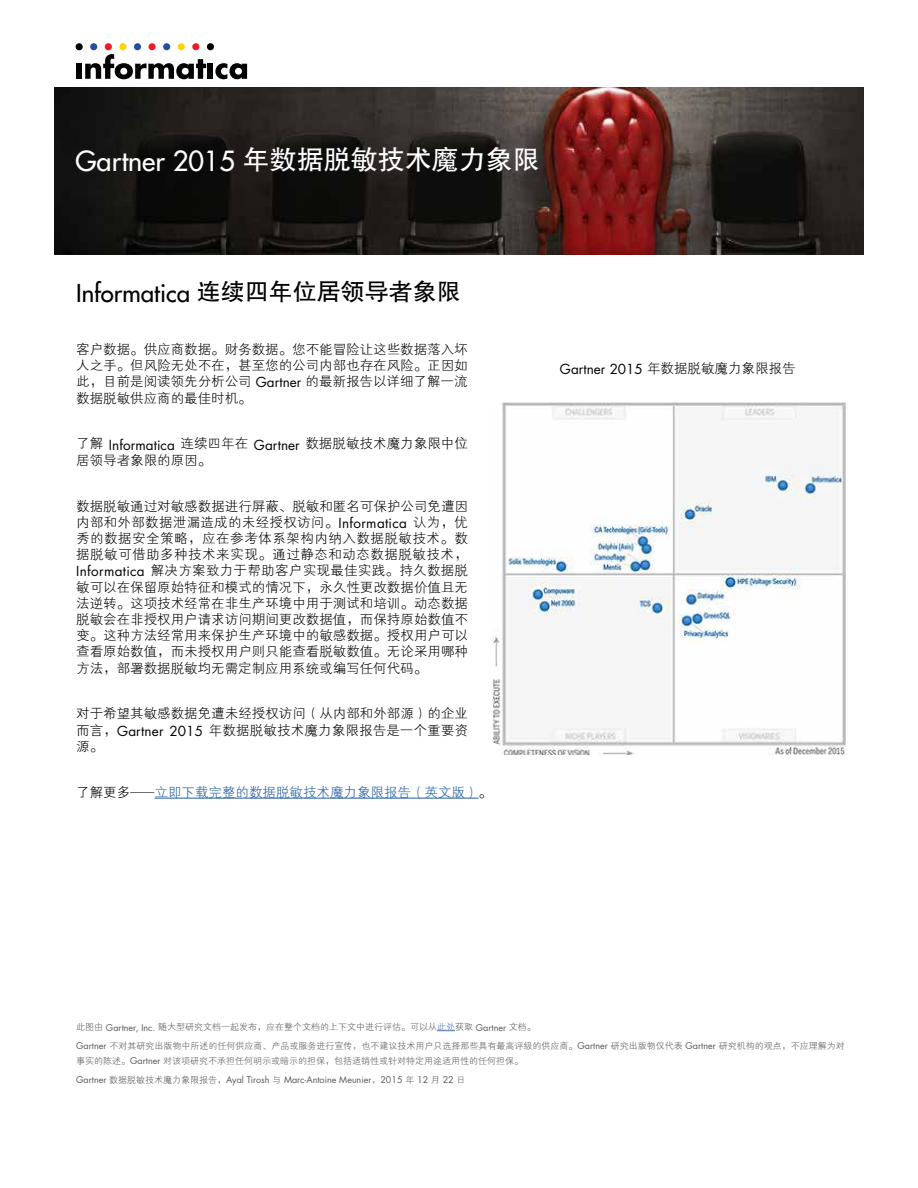
<style>
.page{position:relative;width:918px;height:1188px;background:#fff}
.page>*{position:absolute;margin:0;border:0;box-sizing:border-box;transform-origin:0 0}
.t1{font:500 27px "Futura Std";color:#fff}
.t2{font:500 24px "Futura Std";color:#000}
.t3{font:13.5px/16.2px "FZXH1 K GBK1 0";color:#000;text-align:justify}
.t4{font:13.5px "FZXH1 K GBK1 0";color:#205d9e}
.t5{font:13.5px "Futura Std";color:#000}
.t6{font:9px/18.9px "FZXH1 K GBK1 0";color:#58585b}
.t7{font:9px "Futura Std";color:#58585b}
.s1{font-family:"FZHTK GBK1 0";font-weight:400}
.s2{font-family:"Futura Std"}
.s3{color:#000}
.s4{font-family:"FZXH1 K GBK1 0"}
.s5{color:#4f73ac}
</style>
<div class="page">
<img style="left:54px;top:88px;width:810px;height:166px">
<hr style="left:154px;top:798px;width:324px;height:1px;background:#205d9e">
<div style="left:76px;top:64px;width:6px;height:15px;background:#020000"></div>
<svg style="left:85px;top:54px;width:121px;height:25px"></svg>
<div style="left:208px;top:64px;width:5px;height:15px;background:#020000"></div>
<svg style="left:215px;top:63px;width:32px;height:16px"></svg>
<div style="left:76px;top:43px;width:7px;height:7px;background:#020000;border-radius:50%"></div>
<div style="left:90px;top:43px;width:7px;height:7px;background:#254ea2;border-radius:50%"></div>
<div style="left:105px;top:43px;width:7px;height:7px;background:#ed1c24;border-radius:50%"></div>
<div style="left:119px;top:43px;width:7px;height:7px;background:#ffd400;border-radius:50%"></div>
<div style="left:134px;top:43px;width:7px;height:7px;background:#254ea2;border-radius:50%"></div>
<div style="left:149px;top:43px;width:7px;height:7px;background:#ed1c24;border-radius:50%"></div>
<div style="left:163px;top:43px;width:7px;height:7px;background:#254ea2;border-radius:50%"></div>
<div style="left:192px;top:43px;width:7px;height:7px;background:#ed1c24;border-radius:50%"></div>
<div style="left:178px;top:43px;width:7px;height:7px;background:#ffd400;border-radius:50%"></div>
<div style="left:207px;top:43px;width:7px;height:7px;background:#020000;border-radius:50%"></div>
<img style="left:492px;top:403px;width:355px;height:351px">
<svg style="left:437px;top:1030px;width:18px;height:1px"></svg>
<h1 class="t1" style="left:76px;top:145px;width:466px">Gartner 2015 <span class="s1">年数据脱敏技术魔力象限</span></h1>
<h2 class="t2" style="left:76px;top:278px;width:386px">Informatica <span class="s1">连续四年位居领导者象限</span></h2>
<p class="t3" style="left:76px;top:342px;width:393px">客户数据。供应商数据。财务数据。您不能冒险让这些数据落入坏人之手。但风险无处不在，甚至您的公司内部也存在风险。正因如此，目前是阅读领先分析公司 <span class="s2">Gartner</span> 的最新报告以详细了解一流数据脱敏供应商的最佳时机。</p>
<p class="t3" style="left:76px;top:436px;width:393px">了解 <span class="s2">Informatica</span> 连续四年在 <span class="s2">Gartner</span> 数据脱敏技术魔力象限中位居领导者象限的原因。</p>
<p class="t3" style="left:76px;top:498px;width:393px">数据脱敏通过对敏感数据进行屏蔽、脱敏和匿名可保护公司免遭因内部和外部数据泄漏造成的未经授权访问。<span class="s2">Informatica</span> 认为，优秀的数据安全策略，应在参考体系架构内纳入数据脱敏技术。数据脱敏可借助多种技术来实现。通过静态和动态数据脱敏技术，<span class="s2">Informatica</span> 解决方案致力于帮助客户实现最佳实践。持久数据脱敏可以在保留原始特征和模式的情况下，永久性更改数据价值且无法逆转。这项技术经常在非生产环境中用于测试和培训。动态数据脱敏会在非授权用户请求访问期间更改数据值，而保持原始数值不变。这种方法经常用来保护生产环境中的敏感数据。授权用户可以查看原始数值，而未授权用户则只能查看脱敏数值。无论采用哪种方法，部署数据脱敏均无需定制应用系统或编写任何代码。</p>
<p class="t3" style="left:76px;top:706px;width:393px">对于希望其敏感数据免遭未经授权访问（从内部和外部源）的企业而言，<span class="s2">Gartner 2015</span> 年数据脱敏技术魔力象限报告是一个重要资源。</p>
<p class="t4" style="left:76px;top:785px;width:417px"><span class="s3">了解更多—</span>立即下载完整的数据脱敏技术魔力象限报告（英文版）<span class="s3">。</span></p>
<p class="t5" style="left:560px;top:360px;width:237px">Gartner 2015 <span class="s4">年数据脱敏魔力象限报告</span></p>
<p class="t6" style="left:76px;top:1017px;width:770px">此图由 <span class="s2">Gartner, Inc.</span> 随大型研究文档一起发布，应在整个文档的上下文中进行评估。可以从<span class="s5">此处</span>获取 <span class="s2">Gartner</span> 文档。<br><span class="s2">Gartner</span> 不对其研究出版物中所述的任何供应商、产品或服务进行宣传，也不建议技术用户只选择那些具有最高评级的供应商。<span class="s2">Gartner</span> 研究出版物仅代表 <span class="s2">Gartner</span> 研究机构的观点，不应理解为对</p>
<p class="t6" style="left:76px;top:1051px;width:449px">事实的陈述。<span class="s2">Gartner</span> 对该项研究不承担任何明示或暗示的担保，包括适销性或针对特定用途适用性的任何担保。</p>
<p class="t7" style="left:76px;top:1074px;width:391px">Gartner <span class="s4">数据脱敏技术魔力象限报告，</span>Ayal Tirosh <span class="s4">与</span> Marc-Antoine Meunier<span class="s4">，</span>2015 <span class="s4">年</span> 12 <span class="s4">月</span> 22 <span class="s4">日</span></p>
</div>
